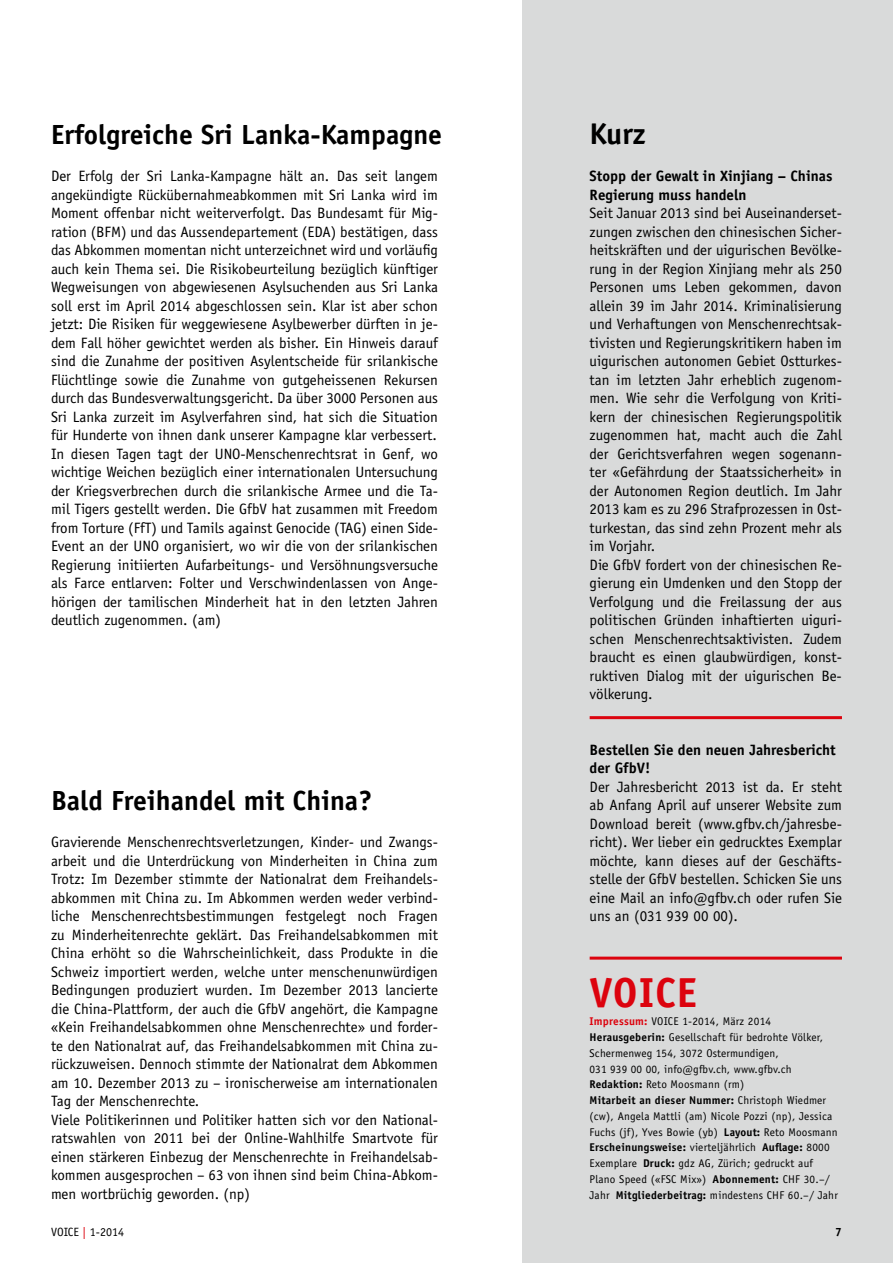
<style>
.page{position:relative;width:893px;height:1263px;background:#fff}
.page>*{position:absolute;margin:0;border:0;box-sizing:border-box;transform-origin:0 0}
.t1{font:700 42px "Officina Sans Std";letter-spacing:.02em;color:#dc030e}
.t2{font:700 30px "Officina Sans Std";color:#000}
.t3{font:700 27.75px "Officina Sans Std";color:#000}
.t4{font:15px/18.5px "Officina Sans Std";color:#000}
.t5{font:700 15px/18.5px "Officina Sans Std";color:#000}
.t6{font:12px "Officina Sans Std";color:#000}
.t7{font:700 12px "Officina Sans Std";color:#000}
.t8{font:11.25px/15.8px "Officina Sans Std";letter-spacing:.02em;color:#000}
.s1{font-weight:700;color:#dc030e}
.s2{font-weight:700}
.s3{color:#dc030e}
</style>
<div class="page">
<div style="left:522px;top:0;width:371px;height:1263px;background:#d9dada"></div>
<hr style="left:590px;top:956px;width:252px;height:3px;background:#dc030e">
<hr style="left:590px;top:716px;width:252px;height:3px;background:#dc030e">
<h3 class="t3" style="left:51px;top:117px;width:393px">Erfolgreiche Sri Lanka-Kampagne</h3>
<p class="t4" style="left:51px;top:167px;width:388px;text-align:justify">Der Erfolg der Sri Lanka-Kampagne hält an. Das seit langem angekündigte Rückübernahmeabkommen mit Sri Lanka wird im Moment offenbar nicht weiterverfolgt. Das Bundesamt für Mig&shy;ration (BFM) und das Aussendepartement (EDA) bestätigen, dass das Abkommen momentan nicht unterzeichnet wird und vorläufig auch kein Thema sei. Die Risikobeurteilung bezüglich künftiger Wegweisungen von abgewiesenen Asylsuchenden aus Sri Lanka soll erst im April 2014 abgeschlossen sein. Klar ist aber schon jetzt: Die Risiken für weggewiesene Asylbewerber dürften in je&shy;dem Fall höher gewichtet werden als bisher. Ein Hinweis darauf sind die Zunahme der positiven Asylentscheide für srilankische Flüchtlinge sowie die Zunahme von gutgeheissenen Rekursen durch das Bundesverwaltungsgericht. Da über 3000 Personen aus Sri Lanka zurzeit im Asylverfahren sind, hat sich die Situation für Hunderte von ihnen dank unserer Kampagne klar verbessert.<br>In diesen Tagen tagt der UNO-Menschenrechtsrat in Genf, wo wichtige Weichen bezüglich einer internationalen Untersuchung der Kriegsverbrechen durch die srilankische Armee und die Ta&shy;mil Tigers gestellt werden. Die GfbV hat zusammen mit Freedom from Torture (FfT) und Tamils against Genocide (TAG) einen Side-Event an der UNO organisiert, wo wir die von der srilankischen Regierung initiierten Aufarbeitungs- und Versöhnungsversuche als Farce entlarven: Folter und Verschwindenlassen von Ange&shy;hörigen der tamilischen Minderheit hat in den letzten Jahren deutlich zugenommen. (am)</p>
<h3 class="t3" style="left:51px;top:783px;width:323px">Bald Freihandel mit China?</h3>
<p class="t4" style="left:51px;top:833px;width:388px">Gravierende Menschenrechtsverletzungen, Kinder- und Zwangs&shy;arbeit und die Unterdrückung von Minderheiten in China zum Trotz: Im Dezember stimmte der Nationalrat dem Freihandels&shy;abkommen mit China zu. Im Abkommen werden weder verbind&shy;liche Menschenrechtsbestimmungen festgelegt noch Fragen zu Minderheitenrechte geklärt. Das Freihandelsabkommen mit China erhöht so die Wahrscheinlichkeit, dass Produkte in die Schweiz importiert werden, welche unter menschenunwürdigen Bedingungen produziert wurden. Im Dezember 2013 lancierte die China-Plattform, der auch die GfbV angehört, die Kampagne «Kein Freihandelsabkommen ohne Menschenrechte» und forder&shy;te den Nationalrat auf, das Freihandelsabkommen mit China zu&shy;rückzuweisen. Dennoch stimmte der Nationalrat dem Abkommen am 10. Dezember 2013 zu – ironischerweise am internationalen Tag der Menschenrechte.<br>Viele Politikerinnen und Politiker hatten sich vor den National&shy;ratswahlen von 2011 bei der Online-Wahlhilfe Smartvote für einen stärkeren Einbezug der Menschenrechte in Freihandelsab&shy;kommen ausgesprochen – 63 von ihnen sind beim China-Abkom&shy;men wortbrüchig geworden. (np)</p>
<h2 class="t2" style="left:589px;top:115px;width:58px">Kurz</h2>
<p class="t5" style="left:590px;top:167px;width:244px">Stopp der Gewalt in Xinjiang – Chinas<br>Regierung muss handeln</p>
<p class="t4" style="left:590px;top:204px;width:254px">Seit Januar 2013 sind bei Auseinanderset&shy;zungen zwischen den chinesischen Sicher&shy;heitskräften und der uigurischen Bevölke&shy;rung in der Region Xinjiang mehr als 250<br>Personen ums Leben gekommen, davon allein 39 im Jahr 2014. Kriminalisierung und Verhaftungen von Menschenrechtsak&shy;tivisten und Regierungskritikern haben im uigurischen autonomen Gebiet Ostturkes&shy;tan im letzten Jahr erheblich zugenom&shy;men. Wie sehr die Verfolgung von Kriti&shy;kern der chinesischen Regierungspolitik zugenommen hat, macht auch die Zahl der Gerichtsverfahren wegen sogenann&shy;ter «Gefährdung der Staatssicherheit» in der Autonomen Region deutlich. Im Jahr 2013 kam es zu 296 Strafprozessen in Ost&shy;turkestan, das sind zehn Prozent mehr als im Vorjahr.<br>Die GfbV fordert von der chinesischen Re&shy;gierung ein Umdenken und den Stopp der Verfolgung und die Freilassung der aus politischen Gründen inhaftierten uiguri&shy;schen Menschenrechtsaktivisten. Zudem braucht es einen glaubwürdigen, konst&shy;ruktiven Dialog mit der uigurischen Be&shy;völkerung.</p>
<p class="t5" style="left:590px;top:740px;width:248px">Bestellen Sie den neuen Jahresbericht der GfbV!</p>
<p class="t4" style="left:590px;top:777px;width:254px;text-align:justify">Der Jahresbericht 2013 ist da. Er steht ab Anfang April auf unserer Website zum Download bereit (www.gfbv.ch/jahresbe&shy;richt). Wer lieber ein gedrucktes Exemplar möchte, kann dieses auf der Geschäfts&shy;stelle der GfbV bestellen. Schicken Sie uns eine Mail an info@gfbv.ch oder rufen Sie uns an (031 939 00 00).</p>
<h1 class="t1" style="left:589px;top:966px;width:109px">VOICE</h1>
<p class="t8" style="left:589px;top:1014px;width:250px"><span class="s1">Impressum:</span> VOICE 1-2014, März 2014<br><span class="s2">Herausgeberin:</span> Gesellschaft für bedrohte Völker, Schermenweg 154, 3072 Ostermundigen,<br>031 939 00 00, info@gfbv.ch, www.gfbv.ch <span class="s2">Redaktion:</span> Reto Moosmann (rm)<br><span class="s2">Mitarbeit an dieser Nummer:</span> Christoph Wiedmer (cw), Angela Mattli (am) Nicole Pozzi (np), Jessica Fuchs (jf), Yves Bowie (yb) <span class="s2">Layout:</span> Reto Moosmann <span class="s2">Erscheinungsweise:</span> vierteljährlich <span class="s2">Auflage:</span> 8000<br>Exemplare <span class="s2">Druck:</span> gdz AG, Zürich; gedruckt auf Plano Speed («FSC Mix») <span class="s2">Abonnement:</span> CHF 30.–/ Jahr <span class="s2">Mitgliederbeitrag:</span> mindestens CHF 60.–/ Jahr</p>
<p class="t6" style="left:51px;top:1224px;width:74px">VOICE <span class="s3">|</span> 1-2014</p>
<p class="t7" style="left:835px;top:1224px;width:8px">7</p>
</div>
